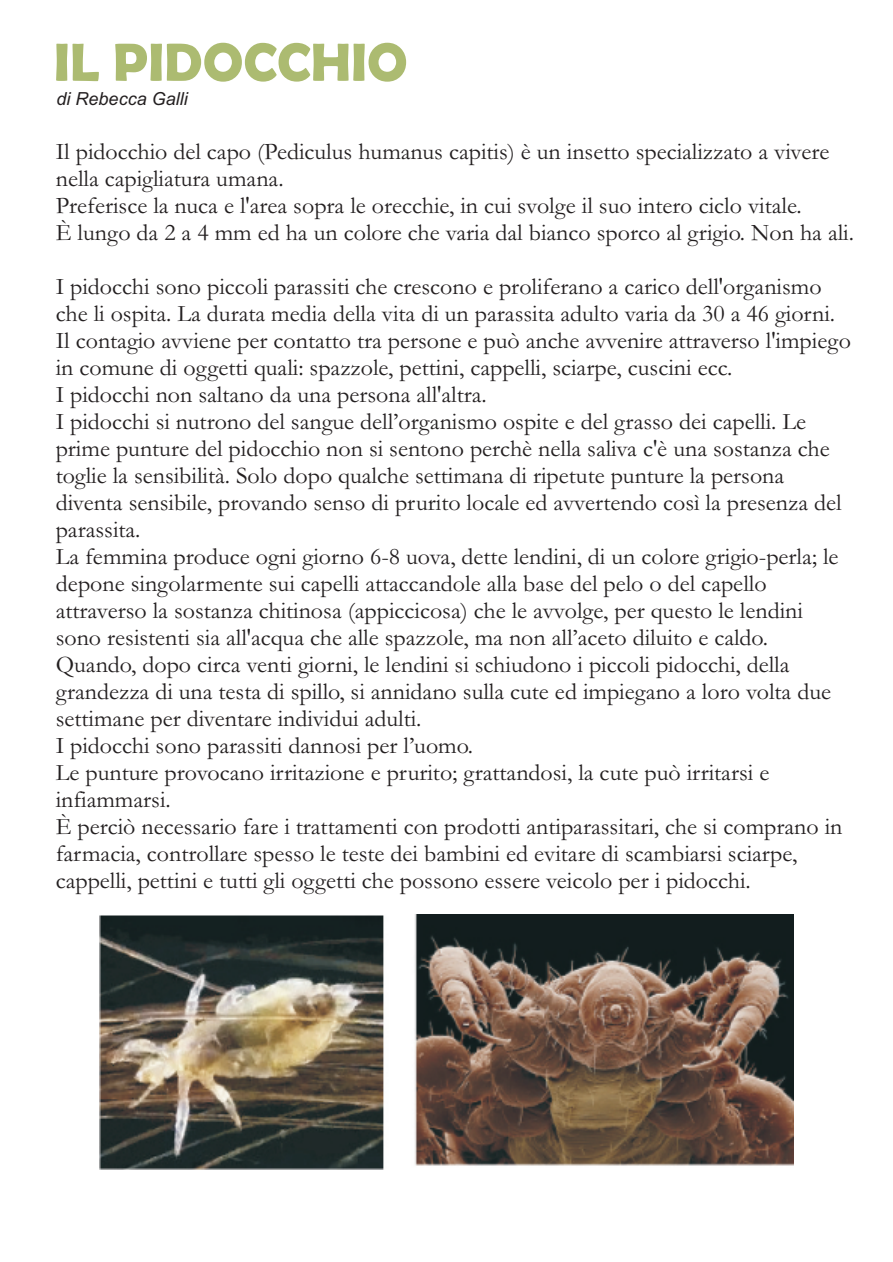
<style>
.page{position:relative;width:893px;height:1262px;background:#fff}
.page>*{position:absolute;margin:0;border:0;box-sizing:border-box;transform-origin:0 0}
.t1{font:700 54px "Berlin Sans FB Demi";color:#acbb71}
.t2{font:24px/27px "Garamond";color:#231f20}
.t3{font:italic 18px "Arial";color:#231f20}
</style>
<div class="page">
<img style="left:100px;top:914px;width:693px;height:255px">
<h1 class="t1" style="left:54px;top:31px;width:355px">IL PIDOCCHIO</h1>
<p class="t3" style="left:57px;top:92px;width:133px">di Rebecca Galli</p>
<p class="t2" style="left:56px;top:140px;width:799px">Il pidocchio del capo (Pediculus humanus capitis) è un insetto specializzato a vivere nella capigliatura umana.<br>Preferisce la nuca e l'area sopra le orecchie, in cui svolge il suo intero ciclo vitale.<br>È lungo da 2 a 4 mm ed ha un colore che varia dal bianco sporco al grigio. Non ha ali.</p>
<p class="t2" style="left:56px;top:275px;width:796px">I pidocchi sono piccoli parassiti che crescono e proliferano a carico dell'organismo che li ospita. La durata media della vita di un parassita adulto varia da 30 a 46 giorni.<br>Il contagio avviene per contatto tra persone e può anche avvenire attraverso l'impiego in comune di oggetti quali: spazzole, pettini, cappelli, sciarpe, cuscini ecc.<br>I pidocchi non saltano da una persona all'altra.<br>I pidocchi si nutrono del sangue dell’organismo ospite e del grasso dei capelli. Le prime punture del pidocchio non si sentono perchè nella saliva c'è una sostanza che toglie la sensibilità. Solo dopo qualche settimana di ripetute punture la persona diventa sensibile, provando senso di prurito locale ed avvertendo così la presenza del parassita.<br>La femmina produce ogni giorno 6-8 uova, dette lendini, di un colore grigio-perla; le depone singolarmente sui capelli attaccandole alla base del pelo o del capello attraverso la sostanza chitinosa (appiccicosa) che le avvolge, per questo le lendini sono resistenti sia all'acqua che alle spazzole, ma non all’aceto diluito e caldo.<br>Quando, dopo circa venti giorni, le lendini si schiudono i piccoli pidocchi, della grandezza di una testa di spillo, si annidano sulla cute ed impiegano a loro volta due settimane per diventare individui adulti.<br>I pidocchi sono parassiti dannosi per l’uomo.<br>Le punture provocano irritazione e prurito; grattandosi, la cute può irritarsi e infiammarsi.<br>È perciò necessario fare i trattamenti con prodotti antiparassitari, che si comprano in farmacia, controllare spesso le teste dei bambini ed evitare di scambiarsi sciarpe, cappelli, pettini e tutti gli oggetti che possono essere veicolo per i pidocchi.</p>
</div>
